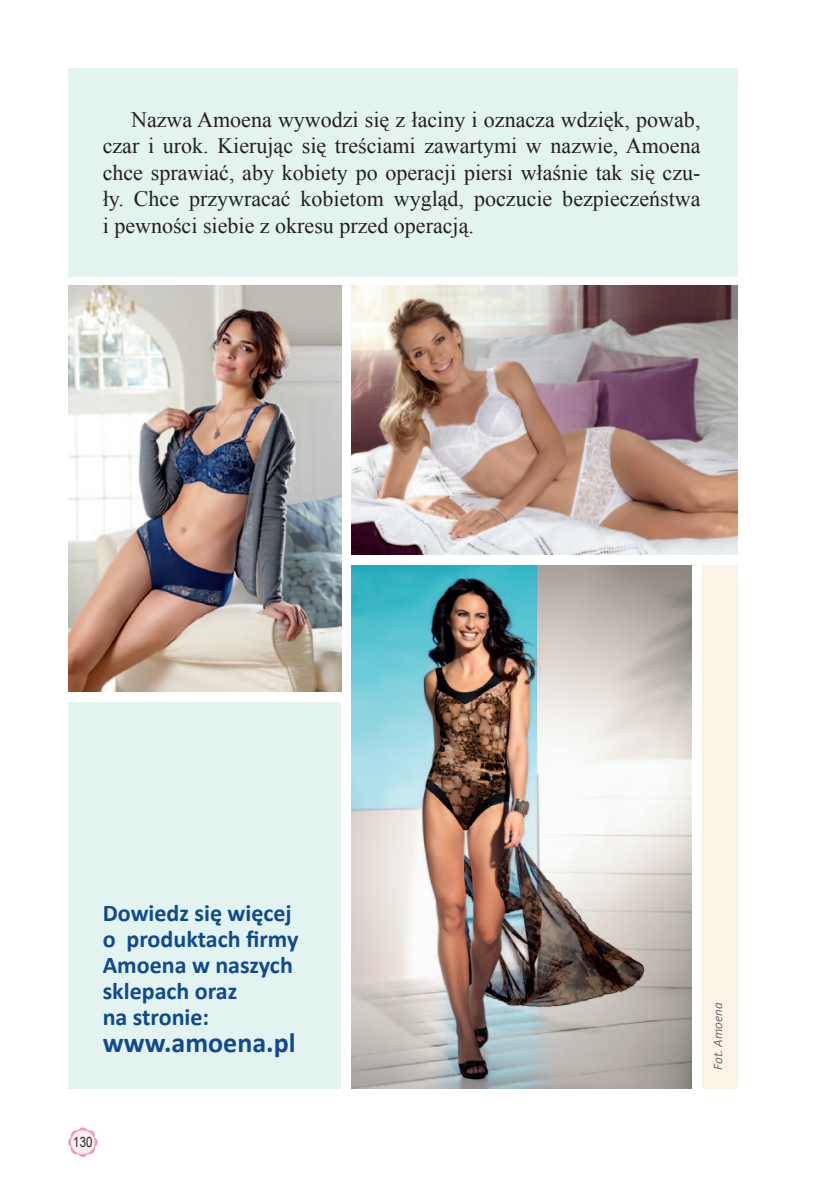
<style>
.page{position:relative;width:840px;height:1191px;background:#fff}
.page>*{position:absolute;margin:0;border:0;box-sizing:border-box;transform-origin:0 0}
.t1{font:700 28px "Calibri";color:#0f498f}
.t2{font:700 24px/26px "Calibri";color:#0f498f}
.t3{font:22px/26.4px "Times New Roman";color:#231f20;text-align:justify}
.t4{font:14px "Arial Narrow";color:#231f20}
.t5{font:italic 13px "Calibri";color:#6c6d70}
</style>
<div class="page">
<svg style="left:70px;top:1129px;width:25px;height:25px"></svg>
<svg style="left:68px;top:1136px;width:11px;height:11px"></svg>
<svg style="left:87px;top:1136px;width:11px;height:11px"></svg>
<svg style="left:77px;top:1127px;width:11px;height:11px"></svg>
<svg style="left:77px;top:1146px;width:11px;height:11px"></svg>
<div style="left:71px;top:1130px;width:24px;height:24px;background:#fdeff1;border-radius:50%"></div>
<div style="left:68px;top:68px;width:669px;height:208px;background:#e3f3f0"></div>
<img style="left:69px;top:285px;width:272px;height:407px">
<img style="left:351px;top:285px;width:386px;height:269px">
<div style="left:68px;top:702px;width:272px;height:387px;background:#e3f3f0"></div>
<div style="left:701px;top:565px;width:36px;height:524px;background:#f9f4e5"></div>
<img style="left:351px;top:565px;width:340px;height:524px">
<p class="t3" style="left:103px;top:106px;width:599px;text-indent:28px">Nazwa Amoena wywodzi się z łaciny i oznacza wdzięk, powab, czar i urok. Kierując się treściami zawartymi w nazwie, Amoena chce sprawiać, aby kobiety po operacji piersi właśnie tak się czu&shy;ły. Chce przywracać kobietom wygląd, poczucie bezpieczeństwa i pewności siebie z okresu przed operacją.</p>
<p class="t2" style="left:103px;top:899px;width:197px">Dowiedz się więcej o produktach firmy<br>Amoena w naszych sklepach oraz<br>na stronie:</p>
<p class="t1" style="left:103px;top:1024px;width:194px">www.amoena.pl</p>
<p class="t4" style="left:73px;top:1131px;width:21px">130</p>
<p class="t5" style="left:708px;top:1069px;width:69px;rotate:-90deg">Fot. Amoena</p>
</div>
